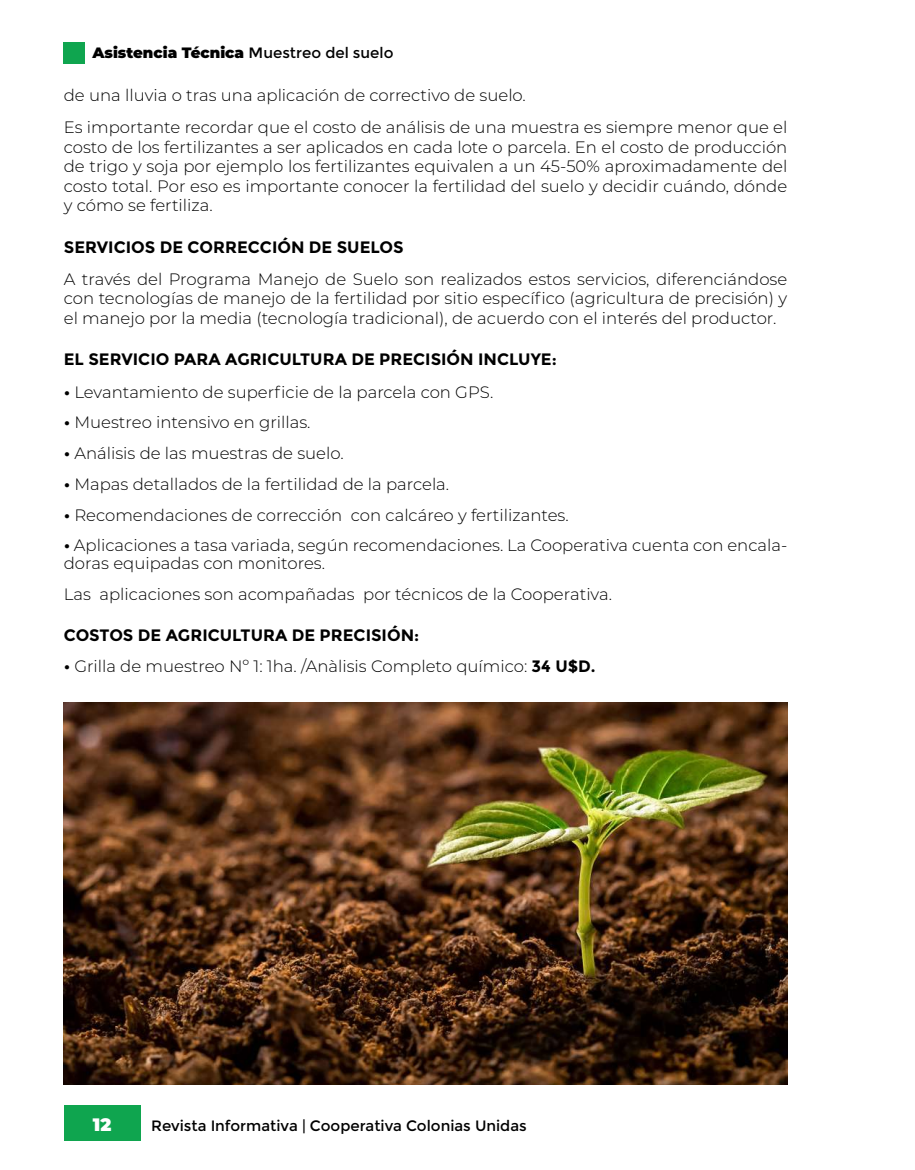
<style>
.page{position:relative;width:915px;height:1170px;background:#fff}
.page>*{position:absolute;margin:0;border:0;box-sizing:border-box;transform-origin:0 0}
.t1{font:900 18px "Montserrat";color:#fff}
.t2{font:300 16.5px/19.5px "Montserrat";color:#000}
.t3{font:700 16.5px "Montserrat";color:#000}
.t4{font:15px "Montserrat";color:#000}
.t5{font:900 15px "Montserrat";color:#000}
.s1{font-weight:400}
.s2{font-weight:700;font-size:15px}
.s3{font-weight:700}
</style>
<div class="page">
<div style="left:64px;top:1104px;width:76px;height:36px;background:#0fa54f"></div>
<div style="left:64px;top:42px;width:21px;height:21px;background:#0fa54f"></div>
<img style="left:64px;top:702px;width:723px;height:382px">
<p class="t5" style="left:92px;top:41px;width:302px">Asistencia Técnica <span class="s1">Muestreo del suelo</span></p>
<p class="t2" style="left:64px;top:79px;width:724px;line-height:32.2px">de una lluvia o tras una aplicación de correctivo de suelo.<br>Es importante recordar que el costo de análisis de una muestra es siempre menor que el</p>
<p class="t2" style="left:64px;top:137px;width:724px;text-align:justify">costo de los fertilizantes a ser aplicados en cada lote o parcela. En el costo de producción de trigo y soja por ejemplo los fertilizantes equivalen a un 45-50% aproximadamente del costo total. Por eso es importante conocer la fertilidad del suelo y decidir cuándo, dónde y cómo se fertiliza.</p>
<p class="t3" style="left:64px;top:237px;width:341px">SERVICIOS DE CORRECCIÓN DE SUELOS</p>
<p class="t2" style="left:64px;top:269px;width:724px;text-align:justify">A través del Programa Manejo de Suelo son realizados estos servicios, diferenciándose con tecnologías de manejo de la fertilidad por sitio específico (agricultura de precisión) y el manejo por la media (tecnología tradicional), de acuerdo con el interés del productor.</p>
<p class="t3" style="left:64px;top:349px;width:494px">EL SERVICIO PARA AGRICULTURA DE PRECISIÓN INCLUYE:</p>
<p class="t2" style="left:64px;top:381px;width:431px"><span class="s2">•</span> Levantamiento de superficie de la parcela con GPS.</p>
<p class="t2" style="left:64px;top:412px;width:248px"><span class="s2">•</span> Muestreo intensivo en grillas.</p>
<p class="t2" style="left:64px;top:443px;width:281px"><span class="s2">•</span> Análisis de las muestras de suelo.</p>
<p class="t2" style="left:64px;top:473px;width:387px"><span class="s2">•</span> Mapas detallados de la fertilidad de la parcela.</p>
<p class="t2" style="left:64px;top:504px;width:506px"><span class="s2">•</span> Recomendaciones de corrección con calcáreo y fertilizantes.</p>
<p class="t2" style="left:64px;top:536px;width:724px;line-height:18px"><span class="s2">•</span> Aplicaciones a tasa variada, según recomendaciones. La Cooperativa cuenta con encala&shy;doras equipadas con monitores.</p>
<p class="t2" style="left:64px;top:584px;width:549px">Las aplicaciones son acompañadas por técnicos de la Cooperativa.</p>
<p class="t3" style="left:64px;top:625px;width:357px">COSTOS DE AGRICULTURA DE PRECISIÓN:</p>
<p class="t2" style="left:64px;top:656px;width:533px"><span class="s2">•</span> Grilla de muestreo Nº 1: 1ha. /Anàlisis Completo químico: <span class="s3">34 U$D.</span></p>
<p class="t1" style="left:93px;top:1110px;width:20px">12</p>
<p class="t4" style="left:151px;top:1117px;width:377px">Revista Informativa | Cooperativa Colonias Unidas</p>
</div>
